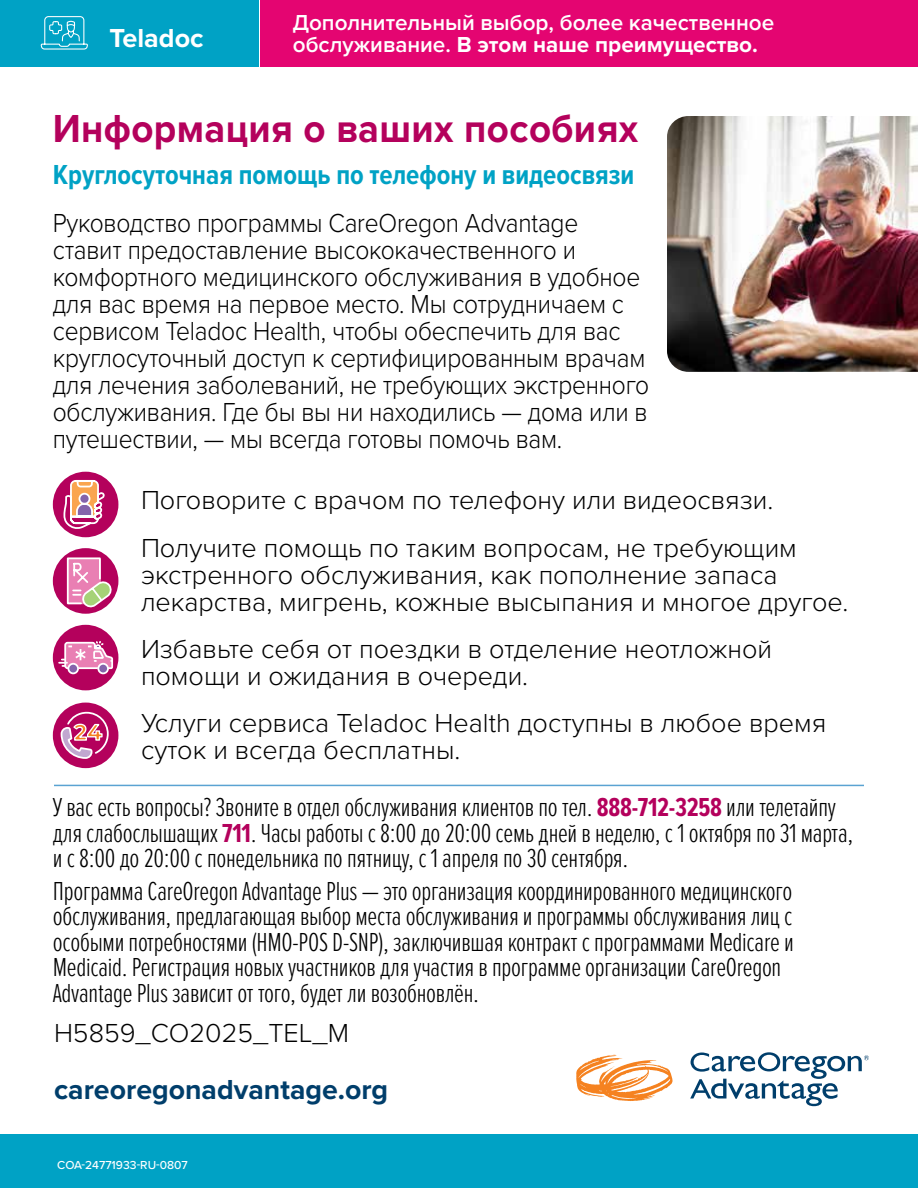
<style>
.page{position:relative;width:918px;height:1188px;background:#fff}
.page>*{position:absolute;margin:0;border:0;box-sizing:border-box;transform-origin:0 0}
.t1{font:700 40.5px "Proxima Nova";letter-spacing:.01em;color:#b4015c;scale:.95 1}
.t2{font:700 28.5px "Proxima Nova Cond";color:#00a2c5}
.t3{font:700 28.5px "Proxima Nova";color:#003e6b}
.t4{font:300 27px/25.5px "Proxima Nova Ex Cn";letter-spacing:-.01em;color:#000}
.t5{font:300 27px/27px "Proxima Nova";letter-spacing:-.01em;color:#000;scale:.91 1}
.t6{font:300 27px/27px "Proxima Nova";letter-spacing:-.01em;color:#000}
.t7{font:700 27px "Proxima Nova";color:#fff}
.t8{font:600 22.5px "Proxima Nova";color:#fff}
.t9{font:700 22.5px "Proxima Nova";color:#fff}
.t10{font:500 12px "Proxima Nova";color:#fff}
.s1{font-weight:600}
.s2{font-weight:700;color:#b4015c}
</style>
<div class="page">
<img style="left:667px;top:116px;width:251px;height:256px">
<div style="left:53px;top:472px;width:65px;height:65px;background:#b4015c;border-radius:50%"></div>
<div style="left:53px;top:548px;width:65px;height:66px;background:#b4015c;border-radius:50%"></div>
<div style="left:53px;top:625px;width:65px;height:65px;background:#b4015c;border-radius:50%"></div>
<svg style="left:63px;top:479px;width:42px;height:51px"></svg>
<svg style="left:66px;top:557px;width:46px;height:53px"></svg>
<div style="left:68px;top:664px;width:10px;height:9px;background:#8564ab;border-radius:50%"></div>
<div style="left:98px;top:664px;width:10px;height:9px;background:#8564ab;border-radius:50%"></div>
<div style="left:67px;top:663px;width:12px;height:11px;border:2px solid #fff;border-radius:50%"></div>
<div style="left:97px;top:663px;width:12px;height:11px;border:2px solid #fff;border-radius:50%"></div>
<svg style="left:59px;top:641px;width:55px;height:29px"></svg>
<div style="left:53px;top:703px;width:65px;height:65px;background:#b4015c;border-radius:50%"></div>
<svg style="left:60px;top:711px;width:50px;height:49px"></svg>
<div style="left:0;top:0;width:259px;height:67px;background:#00a2c5"></div>
<div style="left:261px;top:0;width:657px;height:67px;background:#e40571"></div>
<div style="left:0;top:1134px;width:918px;height:54px;background:#00a2c5"></div>
<svg style="left:40px;top:16px;width:48px;height:34px"></svg>
<hr style="left:54px;top:785px;width:810px;height:1px;background:#5aa3d2">
<svg style="left:576px;top:1055px;width:97px;height:46px"></svg>
<svg style="left:690px;top:1052px;width:179px;height:54px"></svg>
<p class="t8" style="left:293px;top:5px;width:483px">Дополнительный выбор, более качественное</p>
<p class="t7" style="left:109px;top:17px;width:96px">Teladoc</p>
<p class="t9" style="left:293px;top:28px;width:466px"><span class="s1">обслуживание.</span> В этом наше преимущество.</p>
<h1 class="t1" style="left:53px;top:98px;width:618px">Информация о ваших пособиях</h1>
<p class="t2" style="left:53px;top:153px;width:583px">Круглосуточная помощь по телефону и видеосвязи</p>
<p class="t5" style="left:53px;top:208px;width:657px">Руководство программы CareOregon Advantage ставит предоставление высококачественного и комфортного медицинского обслуживания в удобное для вас время на первое место. Мы сотрудничаем с сервисом Teladoc Health, чтобы обеспечить для вас круглосуточный доступ к сертифицированным врачам для лечения заболеваний, не требующих экстренного обслуживания. Где бы вы ни находились — дома или в путешествии, — мы всегда готовы помочь вам.</p>
<p class="t6" style="left:141px;top:475px;width:657px;line-height:47.2px">Поговорите с врачом по телефону или видеосвязи.<br>Получите помощь по таким вопросам, не требующим</p>
<p class="t6" style="left:141px;top:560px;width:709px">экстренного обслуживания, как пополнение запаса лекарства, мигрень, кожные высыпания и многое другое.</p>
<p class="t6" style="left:141px;top:634px;width:633px">Избавьте себя от поездки в отделение неотложной помощи и ожидания в очереди.</p>
<p class="t6" style="left:141px;top:708px;width:687px">Услуги сервиса Teladoc Health доступны в любое время суток и всегда бесплатны.</p>
<p class="t4" style="left:53px;top:793px;width:802px">У вас есть вопросы? Звоните в отдел обслуживания клиентов по тел. <span class="s2">888-712-3258</span> или телетайпу для слабослышащих <span class="s2">711</span>. Часы работы с 8:00 до 20:00 семь дней в неделю, с 1 октября по 31 марта, и с 8:00 до 20:00 с понедельника по пятницу, с 1 апреля по 30 сентября.</p>
<p class="t4" style="left:53px;top:877px;width:743px">Программа CareOregon Advantage Plus — это организация координированного медицинского обслуживания, предлагающая выбор места обслуживания и программы обслуживания лиц с особыми потребностями (HMO-POS D-SNP), заключившая контракт с программами Medicare и Medicaid. Регистрация новых участников для участия в программе организации CareOregon Advantage Plus зависит от того, будет ли возобновлён.</p>
<p class="t6" style="left:54px;top:1018px;width:297px">H5859_CO2025_TEL_M</p>
<p class="t3" style="left:54px;top:1068px;width:336px">careoregonadvantage.org</p>
<p class="t10" style="left:57px;top:1156px;width:132px">COA-24771933-RU-0807</p>
</div>
